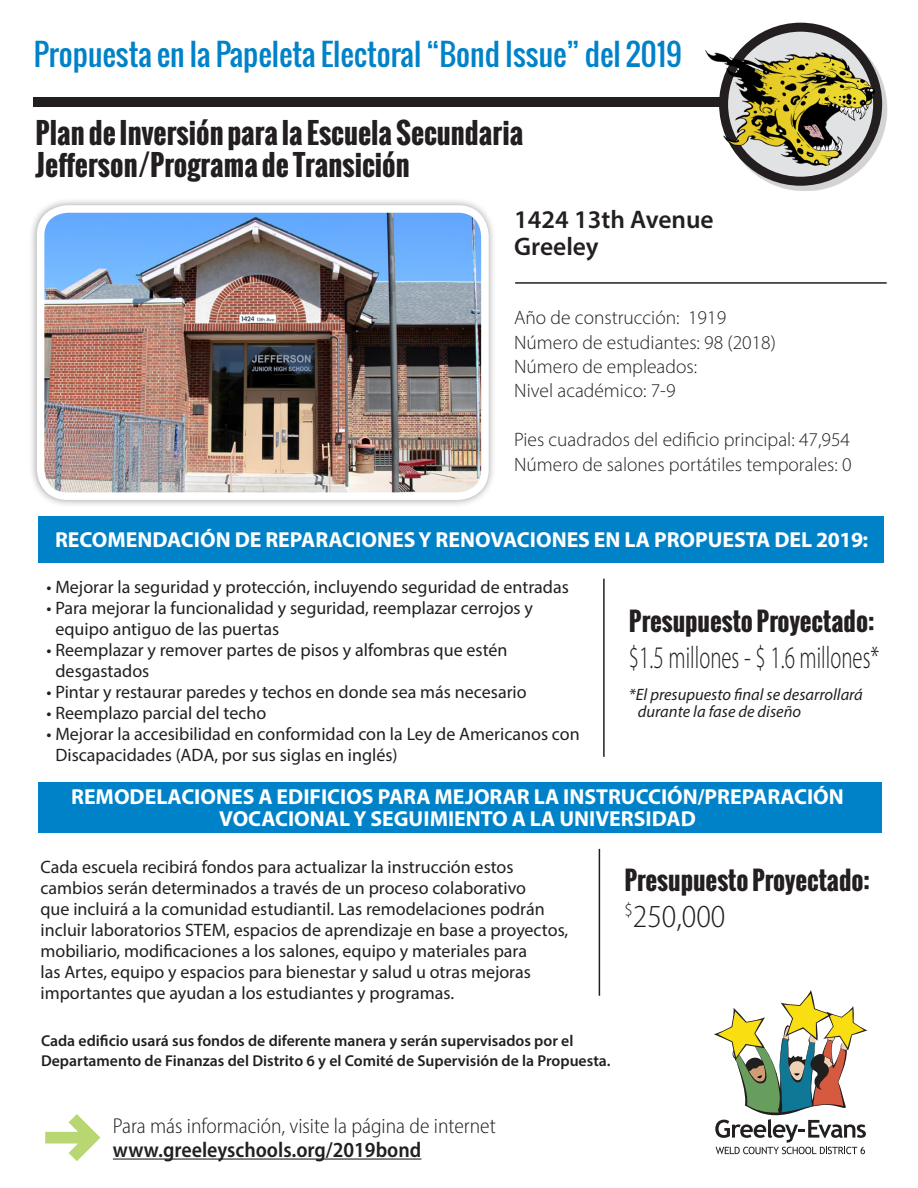
<style>
.page{position:relative;width:918px;height:1188px;background:#fff}
.page>*{position:absolute;margin:0;border:0;box-sizing:border-box;transform-origin:0 0}
.t1{font:300 semi-condensed 32.25px "Myriad Pro";color:#231f20}
.t2{font:300 semi-condensed 31.5px "Myriad Pro";color:#231f20;scale:.73 1}
.t3{font:30px "Oswald";color:#0082c8}
.t4{font:700 28.5px "Oswald";color:#231f20}
.t5{font:700 25.5px "Oswald";color:#231f20}
.t6{font:600 25.5px "Myriad Pro";color:#231f20}
.t7{font:700 21.75px "Myriad Pro";color:#fff}
.t8{font:300 semi-condensed 21.6px "Myriad Pro";color:#231f20}
.t9{font:600 semi-condensed 21.6px "Myriad Pro";color:#231f20}
.t10{font:300 19.5px "Myriad Pro";color:#231f20}
.t11{font:18px/21px "Myriad Pro";color:#231f20}
.t12{font:italic 16.5px/16.2px "Myriad Pro";color:#231f20}
.t13{font:600 15.75px "Myriad Pro";color:#231f20}
</style>
<div class="page">
<div style="left:33px;top:97px;width:687px;height:10px;background:#231f20"></div>
<div style="left:28px;top:197px;width:469px;height:311px;background:#231f20;opacity:.45"></div>
<img style="left:41px;top:209px;width:444px;height:287px">
<div style="left:37px;top:205px;width:452px;height:295px;border:8px solid #fff;border-radius:27px"></div>
<div style="left:724px;top:27px;width:164px;height:164px;background:#231f20;opacity:.2"></div>
<svg style="left:724px;top:27px;width:154px;height:154px;fill:#e1e2e4"></svg>
<div style="left:719px;top:23px;width:163px;height:163px;border:9px solid #231f20;border-radius:50%"></div>
<div style="left:38px;top:516px;width:845px;height:47px;background:#0082c8"></div>
<div style="left:38px;top:782px;width:843px;height:51px;background:#0082c8"></div>
<hr style="left:603px;top:579px;width:2px;height:178px;background:#231f20">
<hr style="left:515px;top:282px;width:372px;height:2px;background:#231f20">
<hr style="left:599px;top:849px;width:1px;height:147px;background:#231f20">
<svg style="left:714px;top:990px;width:153px;height:164px"></svg>
<hr style="left:113px;top:1159px;width:308px;height:1px;background:#231f20">
<svg style="left:45px;top:1114px;width:56px;height:47px"></svg>
<img style="left:706px;top:50px;width:168px;height:116px">
<p class="t3" style="left:34px;top:31px;width:650px">Propuesta en la Papeleta Electoral “Bond Issue” del 2019</p>
<p class="t4" style="left:36px;top:111px;width:489px">Plan de Inversión para la Escuela Secundaria</p>
<p class="t4" style="left:36px;top:144px;width:376px">Jefferson/Programa de Transición</p>
<p class="t6" style="left:514px;top:203px;width:201px">1424 13th Avenue</p>
<p class="t6" style="left:514px;top:230px;width:86px">Greeley</p>
<p class="t10" style="left:514px;top:306px;width:214px">Año de construcción: 1919</p>
<p class="t10" style="left:514px;top:330px;width:263px">Número de estudiantes: 98 (2018)</p>
<p class="t10" style="left:514px;top:355px;width:185px">Número de empleados:</p>
<p class="t10" style="left:514px;top:379px;width:163px">Nivel académico: 7-9</p>
<p class="t10" style="left:514px;top:428px;width:337px">Pies cuadrados del edificio principal: 47,954</p>
<p class="t10" style="left:514px;top:452px;width:339px">Número de salones portátiles temporales: 0</p>
<p class="t7" style="left:55px;top:526px;width:815px">RECOMENDACIÓN DE REPARACIONES Y RENOVACIONES EN LA PROPUESTA DEL 2019:</p>
<p class="t11" style="left:46px;top:576px;width:524px">• Mejorar la seguridad y protección, incluyendo seguridad de entradas</p>
<p class="t11" style="left:56px;top:597px;width:479px;text-indent:-9px">• Para mejorar la funcionalidad y seguridad, reemplazar cerrojos y equipo antiguo de las puertas</p>
<p class="t11" style="left:56px;top:639px;width:454px;text-indent:-9px">• Reemplazar y remover partes de pisos y alfombras que estén desgastados</p>
<p class="t11" style="left:46px;top:681px;width:482px">• Pintar y restaurar paredes y techos en donde sea más necesario</p>
<p class="t11" style="left:46px;top:702px;width:221px">• Reemplazo parcial del techo</p>
<p class="t11" style="left:56px;top:723px;width:526px;text-indent:-9px">• Mejorar la accesibilidad en conformidad con la Ley de Americanos con<br>Discapacidades (ADA, por sus siglas en inglés)</p>
<p class="t5" style="left:629px;top:602px;width:247px">Presupuesto Proyectado:</p>
<p class="t2" style="left:629px;top:639px;width:345px">$1.5 millones - $ 1.6 millones*</p>
<p class="t12" style="left:638px;top:686px;width:226px;text-indent:-9px">*El presupuesto final se desarrollará durante la fase de diseño</p>
<p class="t7" style="left:71px;top:783px;width:774px">REMODELACIONES A EDIFICIOS PARA MEJORAR LA INSTRUCCIÓN/PREPARACIÓN</p>
<p class="t7" style="left:219px;top:804px;width:478px">VOCACIONAL Y SEGUIMIENTO A LA UNIVERSIDAD</p>
<p class="t11" style="left:40px;top:856px;width:529px">Cada escuela recibirá fondos para actualizar la instrucción estos cambios serán determinados a través de un proceso colaborativo<br>que incluirá a la comunidad estudiantil. Las remodelaciones podrán incluir laboratorios STEM, espacios de aprendizaje en base a proyectos, mobiliario, modificaciones a los salones, equipo y materiales para<br>las Artes, equipo y espacios para bienestar y salud u otras mejoras importantes que ayudan a los estudiantes y programas.</p>
<p class="t13" style="left:41px;top:1030px;width:534px">Cada edificio usará sus fondos de diferente manera y serán supervisados por el</p>
<p class="t13" style="left:41px;top:1051px;width:571px">Departamento de Finanzas del Distrito 6 y el Comité de Supervisión de la Propuesta.</p>
<p class="t5" style="left:624px;top:861px;width:247px">Presupuesto Proyectado:</p>
<p class="t1" style="left:624px;top:897px;width:102px"><sup>$</sup>250,000</p>
<p class="t8" style="left:113px;top:1113px;width:384px">Para más información, visite la página de internet</p>
<p class="t9" style="left:113px;top:1136px;width:310px">www.greeleyschools.org/2019bond</p>
</div>
